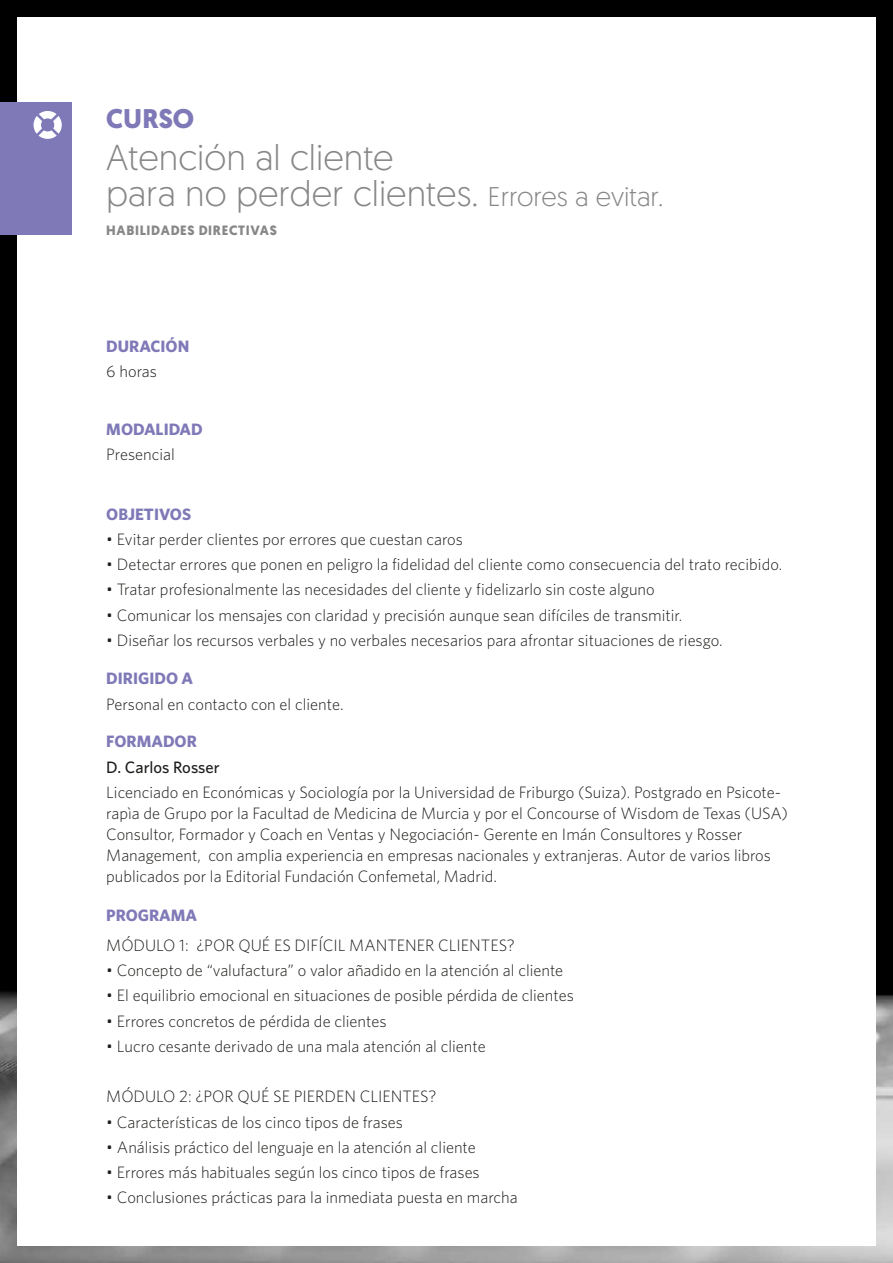
<style>
.page{position:relative;width:893px;height:1263px;background:#fff}
.page>*{position:absolute;margin:0;border:0;box-sizing:border-box;transform-origin:0 0}
.t1{font:300 36px/36px "Geomanist";color:#878787}
.t2{font:700 27px "Geomanist";color:#7f79b8}
.t3{font:300 16.5px/21px "Whitney";color:#1d1d1b}
.t4{font:700 16.5px "Whitney";color:#7f79b8}
.t5{font:500 16.5px "Whitney";color:#1d1d1b}
.t6{font:700 13.5px "Geomanist";letter-spacing:.05em;color:#878787}
.s1{font-size:27px}
</style>
<div class="page">
<img style="left:0;top:0;width:893px;height:1263px">
<div style="left:17px;top:17px;width:859px;height:1229px;background:#fff"></div>
<div style="left:0;top:102px;width:72px;height:132px;background:#7f79b8"></div>
<svg style="left:34px;top:111px;width:28px;height:28px"></svg>
<h2 class="t2" style="left:106px;top:100px;width:89px">CURSO</h2>
<h1 class="t1" style="left:106px;top:138px;width:559px">Atención al cliente<br>para no perder clientes. <span class="s1">Errores a evitar.</span></h1>
<p class="t6" style="left:106px;top:221px;width:172px">HABILIDADES DIRECTIVAS</p>
<p class="t4" style="left:106px;top:336px;width:85px">DURACIÓN</p>
<p class="t3" style="left:106px;top:361px;width:52px">6 horas</p>
<p class="t4" style="left:106px;top:419px;width:98px">MODALIDAD</p>
<p class="t3" style="left:106px;top:444px;width:70px">Presencial</p>
<p class="t4" style="left:106px;top:504px;width:86px">OBJETIVOS</p>
<p class="t3" style="left:106px;top:528px;width:358px">• Evitar perder clientes por errores que cuestan caros</p>
<p class="t3" style="left:106px;top:554px;width:677px">• Detectar errores que ponen en peligro la fidelidad del cliente como consecuencia del trato recibido.</p>
<p class="t3" style="left:106px;top:579px;width:550px">• Tratar profesionalmente las necesidades del cliente y fidelizarlo sin coste alguno</p>
<p class="t3" style="left:106px;top:604px;width:577px">• Comunicar los mensajes con claridad y precisión aunque sean difíciles de transmitir.</p>
<p class="t3" style="left:106px;top:629px;width:618px">• Diseñar los recursos verbales y no verbales necesarios para afrontar situaciones de riesgo.</p>
<p class="t4" style="left:106px;top:668px;width:88px">DIRIGIDO A</p>
<p class="t3" style="left:106px;top:693px;width:239px">Personal en contacto con el cliente.</p>
<p class="t4" style="left:106px;top:732px;width:92px">FORMADOR</p>
<p class="t5" style="left:106px;top:757px;width:115px">D. Carlos Rosser</p>
<p class="t3" style="left:106px;top:781px;width:683px">Licenciado en Económicas y Sociología por la Universidad de Friburgo (Suiza). Postgrado en Psicote&shy;rapìa de Grupo por la Facultad de Medicina de Murcia y por el Concourse of Wisdom de Texas (USA)<br>Consultor, Formador y Coach en Ventas y Negociación- Gerente en Imán Consultores y Rosser Management, con amplia experiencia en empresas nacionales y extranjeras. Autor de varios libros publicados por la Editorial Fundación Confemetal, Madrid.</p>
<p class="t4" style="left:106px;top:906px;width:92px">PROGRAMA</p>
<p class="t3" style="left:106px;top:934px;width:410px">MÓDULO 1: ¿POR QUÉ ES DIFÍCIL MANTENER CLIENTES?</p>
<p class="t3" style="left:106px;top:960px;width:458px">• Concepto de “valufactura” o valor añadido en la atención al cliente</p>
<p class="t3" style="left:106px;top:985px;width:469px">• El equilibrio emocional en situaciones de posible pérdida de clientes</p>
<p class="t3" style="left:106px;top:1010px;width:282px">• Errores concretos de pérdida de clientes</p>
<p class="t3" style="left:106px;top:1035px;width:381px">• Lucro cesante derivado de una mala atención al cliente</p>
<p class="t3" style="left:106px;top:1086px;width:332px">MÓDULO 2: ¿POR QUÉ SE PIERDEN CLIENTES?</p>
<p class="t3" style="left:106px;top:1111px;width:298px">• Características de los cinco tipos de frases</p>
<p class="t3" style="left:106px;top:1136px;width:371px">• Análisis práctico del lenguaje en la atención al cliente</p>
<p class="t3" style="left:106px;top:1162px;width:375px">• Errores más habituales según los cinco tipos de frases</p>
<p class="t3" style="left:106px;top:1187px;width:413px">• Conclusiones prácticas para la inmediata puesta en marcha</p>
</div>
